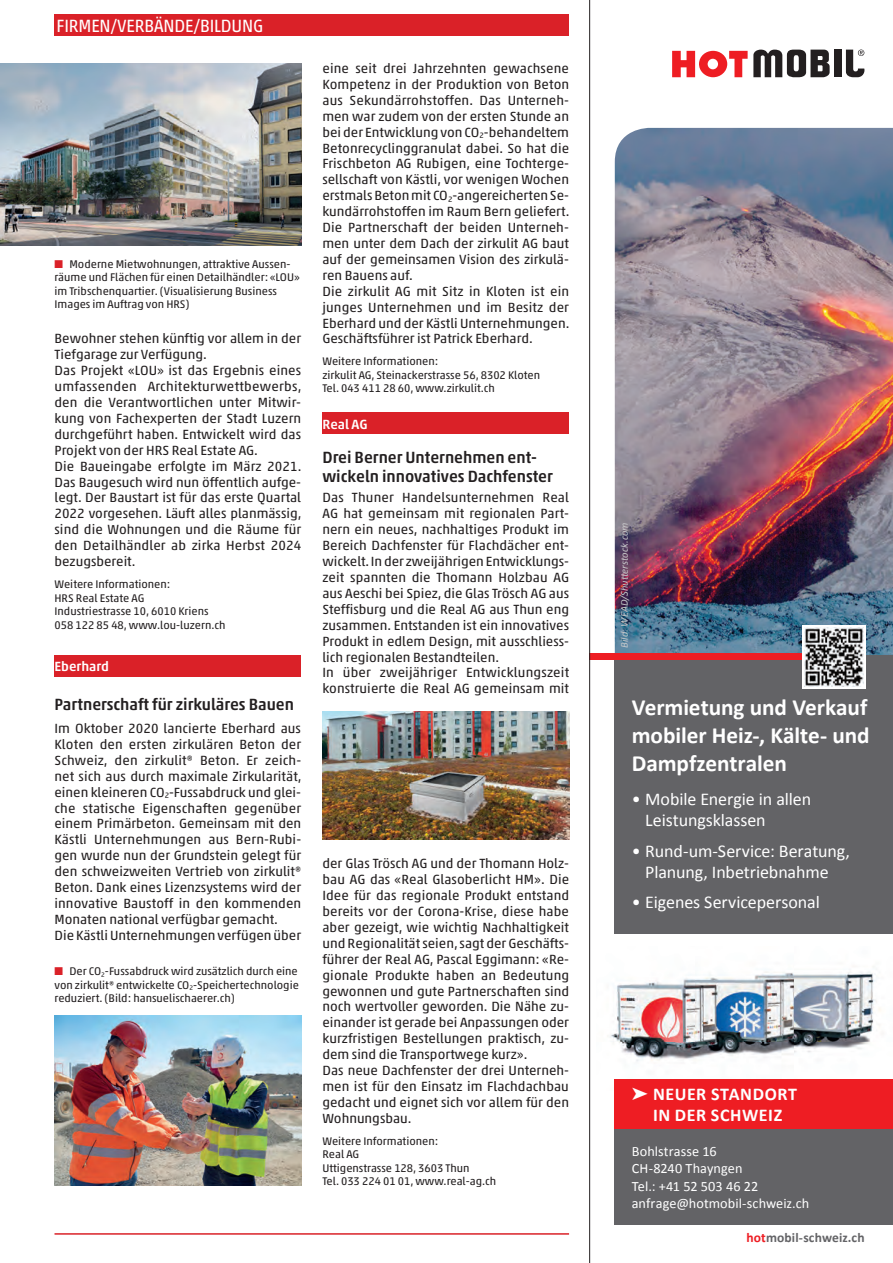
<style>
.page{position:relative;width:893px;height:1263px;background:#fff}
.page>*{position:absolute;margin:0;border:0;box-sizing:border-box;transform-origin:0 0}
.t1{font:700 23.25px/27.9px "Calibri";letter-spacing:-.005em;color:#fff;text-align:justify}
.t2{font:18px/21.6px "Calibri";letter-spacing:-.005em;color:#fff}
.t3{font:700 18px/20.2px "Calibri";letter-spacing:.035em;color:#fff;text-align:center}
.t4{font:18px "Akko Pro";letter-spacing:-.01em;color:#fff;scale:.95 1}
.t5{font:500 16.5px/18px "Akko Pro";color:#231f20}
.t6{font:14.25px/17.1px "Calibri";letter-spacing:.005em;color:#fff}
.t7{font:13.5px/15.9px "Akko Pro";color:#231f20}
.t8{font:700 13.5px "Calibri";letter-spacing:.01em;color:#636366}
.t9{font:500 13.5px "Akko Pro";color:#fff}
.t10{font:11.25px/13.5px "Akko Pro";color:#231f20}
.t11{font:italic 10.5px "Calibri";color:#c7c8ca}
.s1{color:#da2128}
.s2{color:#ee1d23}
</style>
<div class="page">
<hr style="left:55px;top:1233px;width:514px;height:1px;background:#da2128">
<div style="left:55px;top:15px;width:514px;height:21px;background:#da2128"></div>
<div style="left:55px;top:655px;width:246px;height:21px;background:#da2128"></div>
<div style="left:322px;top:413px;width:247px;height:21px;background:#da2128"></div>
<img style="left:322px;top:711px;width:247px;height:128px">
<img style="left:55px;top:1015px;width:246px;height:171px">
<img style="left:0;top:63px;width:301px;height:183px">
<img style="left:615px;top:128px;width:278px;height:527px">
<div style="left:615px;top:1097px;width:278px;height:128px;background:#636366"></div>
<img style="left:610px;top:972px;width:271px;height:118px">
<div style="left:615px;top:655px;width:278px;height:279px;background:#636366"></div>
<div style="left:589px;top:653px;width:243px;height:6px;background:#ee1d23"></div>
<svg style="left:672px;top:50px;width:157px;height:27px"></svg>
<div style="left:834px;top:50px;width:7px;height:27px;background:#231f20"></div>
<svg style="left:846px;top:50px;width:18px;height:27px"></svg>
<div style="left:802px;top:625px;width:64px;height:64px;background:#fff"></div>
<img style="left:804px;top:627px;width:59px;height:60px">
<div style="left:615px;top:1079px;width:278px;height:49px;background:#ee1d23"></div>
<hr style="left:589px;top:0;width:1px;height:1263px;background:#231f20">
<h2 class="t4" style="left:57px;top:15px;width:219px">FIRMEN/VERBÄNDE/BILDUNG</h2>
<p class="t10" style="left:55px;top:257px;width:247px"><span class="s1">■</span> Moderne Mietwohnungen, attraktive Aussen&shy;räume und Flächen für einen Detailhändler: «LOU» im Tribschenquartier. (Visualisierung Business Images im Auftrag von HRS)</p>
<p class="t7" style="left:55px;top:331px;width:248px">Bewohner stehen künftig vor allem in der Tiefgarage zur Verfügung.<br>Das Projekt «LOU» ist das Ergebnis eines umfassenden Architekturwettbewerbs, den die Verantwortlichen unter Mitwir&shy;kung von Fachexperten der Stadt Luzern durchgeführt haben. Entwickelt wird das Projekt von der HRS Real Estate AG.<br>Die Baueingabe erfolgte im März 2021.<br>Das Baugesuch wird nun öffentlich aufge&shy;legt. Der Baustart ist für das erste Quartal 2022 vorgesehen. Läuft alles planmässig, sind die Wohnungen und die Räume für den Detailhändler ab zirka Herbst 2024 bezugsbereit.</p>
<p class="t10" style="left:55px;top:577px;width:173px">Weitere Informationen:<br>HRS Real Estate AG<br>Industriestrasse 10, 6010 Kriens<br>058 122 85 48, www.lou-luzern.ch</p>
<p class="t9" style="left:55px;top:658px;width:56px">Eberhard</p>
<p class="t5" style="left:55px;top:695px;width:241px">Partnerschaft für zirkuläres Bauen</p>
<p class="t7" style="left:55px;top:720px;width:249px">Im Oktober 2020 lancierte Eberhard aus Kloten den ersten zirkulären Beton der Schweiz, den zirkulit® Beton. Er zeich&shy;net sich aus durch maximale Zirkularität, einen kleineren CO<sub>2</sub>-Fussabdruck und glei&shy;che statische Eigenschaften gegenüber einem Primärbeton. Gemeinsam mit den Kästli Unternehmungen aus Bern-Rubi&shy;gen wurde nun der Grundstein gelegt für den schweizweiten Vertrieb von zirkulit® Beton. Dank eines Lizenzsystems wird der innovative Baustoff in den kommenden Monaten national verfügbar gemacht.<br>Die Kästli Unternehmungen verfügen über</p>
<p class="t10" style="left:55px;top:964px;width:246px;text-align:justify"><span class="s1">■</span> Der CO<sub>2</sub>-Fussabdruck wird zusätzlich durch eine von zirkulit® entwickelte CO<sub>2</sub>-Speichertechnologie reduziert. (Bild: hansuelischaerer.ch)</p>
<p class="t7" style="left:322px;top:60px;width:248px">eine seit drei Jahrzehnten gewachsene Kompetenz in der Produktion von Beton aus Sekundärrohstoffen. Das Unterneh&shy;men war zudem von der ersten Stunde an bei der Entwicklung von CO<sub>2</sub>-behandeltem Betonrecyclinggranulat dabei. So hat die Frischbeton AG Rubigen, eine Tochterge&shy;sellschaft von Kästli, vor wenigen Wochen erstmals Beton mit CO<sub>2</sub>-angereicherten Se&shy;kundärrohstoffen im Raum Bern geliefert.<br>Die Partnerschaft der beiden Unterneh&shy;men unter dem Dach der zirkulit AG baut auf der gemeinsamen Vision des zirkulä&shy;ren Bauens auf.<br>Die zirkulit AG mit Sitz in Kloten ist ein junges Unternehmen und im Besitz der Eberhard und der Kästli Unternehmungen.<br>Geschäftsführer ist Patrick Eberhard.</p>
<p class="t10" style="left:322px;top:355px;width:219px">Weitere Informationen:<br>zirkulit AG, Steinackerstrasse 56, 8302 Kloten<br>Tel. 043 411 28 60, www.zirkulit.ch</p>
<p class="t9" style="left:322px;top:416px;width:47px">Real AG</p>
<p class="t5" style="left:322px;top:448px;width:232px">Drei Berner Unternehmen ent&shy;wickeln innovatives Dachfenster</p>
<p class="t7" style="left:322px;top:490px;width:248px">Das Thuner Handelsunternehmen Real AG hat gemeinsam mit regionalen Part&shy;nern ein neues, nachhaltiges Produkt im Bereich Dachfenster für Flachdächer ent&shy;wickelt. In der zweijährigen Entwicklungs&shy;zeit spannten die Thomann Holzbau AG aus Aeschi bei Spiez, die Glas Trösch AG aus Steffisburg und die Real AG aus Thun eng zusammen. Entstanden ist ein innovatives Produkt in edlem Design, mit ausschliess&shy;lich regionalen Bestandteilen.<br>In über zweijähriger Entwicklungszeit konstruierte die Real AG gemeinsam mit</p>
<p class="t7" style="left:322px;top:855px;width:248px">der Glas Trösch AG und der Thomann Holz&shy;bau AG das «Real Glasoberlicht HM». Die Idee für das regionale Produkt entstand bereits vor der Corona-Krise, diese habe aber gezeigt, wie wichtig Nachhaltigkeit und Regionalität seien, sagt der Geschäfts&shy;führer der Real AG, Pascal Eggimann: «Re&shy;gionale Produkte haben an Bedeutung gewonnen und gute Partnerschaften sind noch wertvoller geworden. Die Nähe zu&shy;einander ist gerade bei Anpassungen oder kurzfristigen Bestellungen praktisch, zu&shy;dem sind die Transportwege kurz».<br>Das neue Dachfenster der drei Unterneh&shy;men ist für den Einsatz im Flachdachbau gedacht und eignet sich vor allem für den Wohnungsbau.</p>
<p class="t10" style="left:322px;top:1134px;width:175px">Weitere Informationen:<br>Real AG<br>Uttigenstrasse 128, 3603 Thun<br>Tel. 033 224 01 01, www.real-ag.ch</p>
<p class="t11" style="left:617px;top:648px;width:127px;rotate:-90deg">Bild: WEAD/Shutterstock.com</p>
<h1 class="t1" style="left:632px;top:693px;width:239px">Vermietung und Verkauf mobiler Heiz-, Kälte- und Dampfzentralen</h1>
<h2 class="t2" style="left:645px;top:788px;width:167px;text-indent:-14px">• Mobile Energie in allen<br>Leistungsklassen</h2>
<h2 class="t2" style="left:632px;top:840px;width:220px;text-align:center">• Rund-um-Service: Beratung,<br>Planung, Inbetriebnahme</h2>
<h2 class="t2" style="left:632px;top:891px;width:189px">• Eigenes Servicepersonal</h2>
<h2 class="t3" style="left:632px;top:1084px;width:167px">➤ NEUER STANDORT<br>IN DER SCHWEIZ</h2>
<p class="t6" style="left:632px;top:1143px;width:179px">Bohlstrasse 16<br>CH-8240 Thayngen<br>Tel.: +41 52 503 46 22 anfrage@hotmobil-schweiz.ch</p>
<p class="t8" style="left:746px;top:1229px;width:120px"><span class="s2">hot</span>mobil-schweiz.ch</p>
</div>
